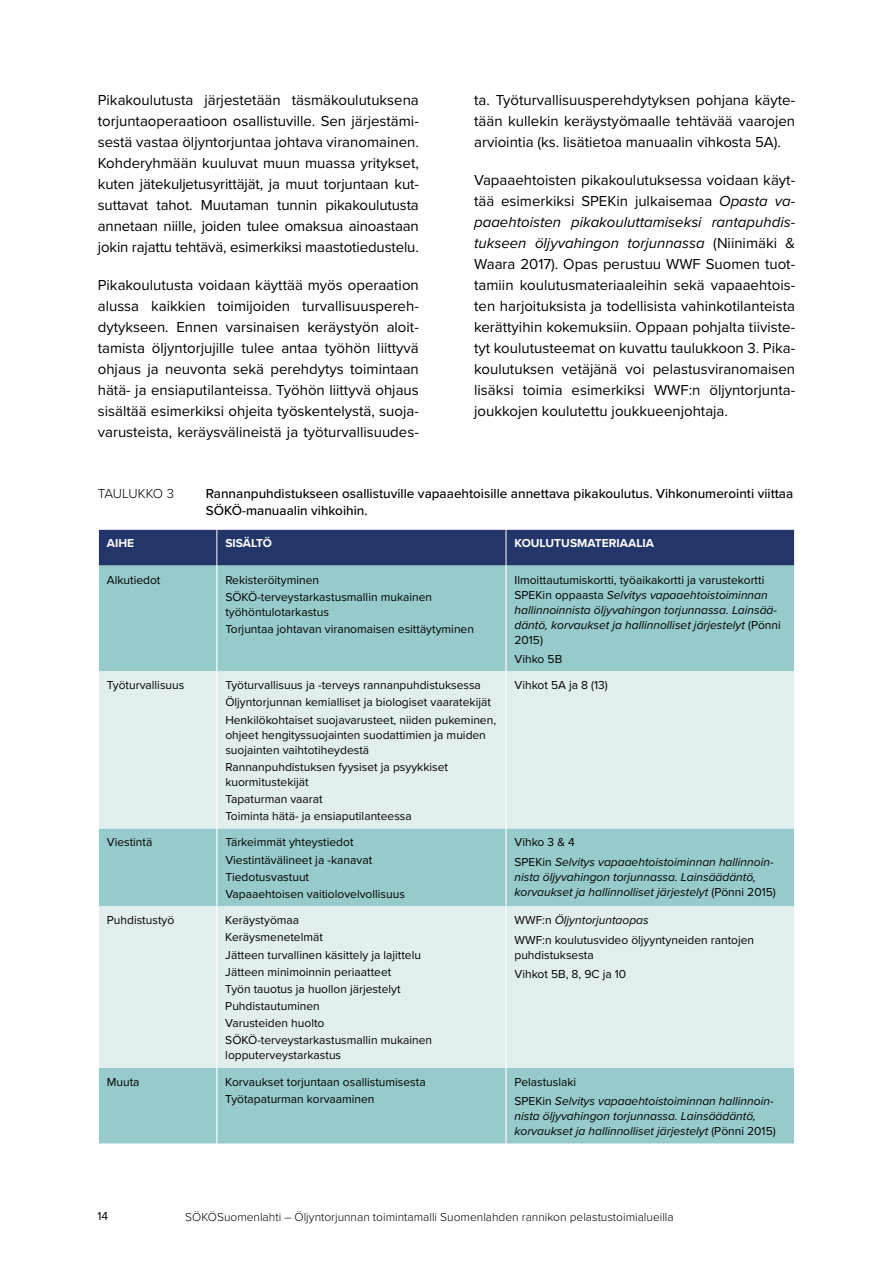
<style>
.page{position:relative;width:893px;height:1263px;background:#fff}
.page>*{position:absolute;margin:0;border:0;box-sizing:border-box;transform-origin:0 0}
.t1{font:15px/21px "Proxima Nova";color:#000;text-align:justify}
.t2{font:500 13.5px/16.2px "Proxima Nova";color:#000}
.t3{font:300 13.5px "Proxima Nova";letter-spacing:-.025em;color:#000}
.t4{font:12px/17.1px "Proxima Nova";color:#000}
.t5{font:italic 12px/15px "Proxima Nova";color:#000}
.t6{font:300 12px "Proxima Nova";color:#000}
.t7{font:700 12px "Proxima Nova";color:#fff}
.s1{font-style:italic}
.s2{font-style:normal}
</style>
<div class="page">
<div style="left:99px;top:530px;width:695px;height:36px;background:#233569"></div>
<div style="left:99px;top:566px;width:695px;height:577px;background:#97caca"></div>
<svg style="left:99px;top:671px;width:695px;height:397px;background:#d1e6e6"></svg>
<hr style="left:216px;top:530px;width:1px;height:36px;background:#fff">
<hr style="left:506px;top:530px;width:1px;height:36px;background:#fff">
<hr style="left:216px;top:566px;width:1px;height:105px;background:#fff">
<hr style="left:505px;top:566px;width:2px;height:105px;background:#fff">
<hr style="left:216px;top:671px;width:1px;height:157px;background:#fff">
<hr style="left:505px;top:671px;width:2px;height:157px;background:#fff">
<hr style="left:216px;top:828px;width:1px;height:78px;background:#fff">
<hr style="left:505px;top:828px;width:2px;height:78px;background:#fff">
<hr style="left:216px;top:906px;width:1px;height:162px;background:#fff">
<hr style="left:505px;top:906px;width:2px;height:162px;background:#fff">
<hr style="left:216px;top:1068px;width:1px;height:75px;background:#fff">
<hr style="left:505px;top:1068px;width:2px;height:75px;background:#fff">
<p class="t1" style="left:98px;top:89px;width:323px">Pikakoulutusta järjestetään täsmäkoulutuksena torjuntaoperaatioon osallistuville. Sen järjestämi&shy;sestä vastaa öljyntorjuntaa johtava viranomainen.<br>Kohderyhmään kuuluvat muun muassa yritykset, kuten jätekuljetusyrittäjät, ja muut torjuntaan kut&shy;suttavat tahot. Muutaman tunnin pikakoulutusta annetaan niille, joiden tulee omaksua ainoastaan jokin rajattu tehtävä, esimerkiksi maastotiedustelu.</p>
<p class="t1" style="left:98px;top:274px;width:323px">Pikakoulutusta voidaan käyttää myös operaation alussa kaikkien toimijoiden turvallisuuspereh&shy;dytykseen. Ennen varsinaisen keräystyön aloit&shy;tamista öljyntorjujille tulee antaa työhön liittyvä ohjaus ja neuvonta sekä perehdytys toimintaan hätä- ja ensiaputilanteissa. Työhön liittyvä ohjaus sisältää esimerkiksi ohjeita työskentelystä, suoja&shy;varusteista, keräysvälineistä ja työturvallisuudes-</p>
<p class="t1" style="left:474px;top:89px;width:323px">ta. Työturvallisuusperehdytyksen pohjana käyte&shy;tään kullekin keräystyömaalle tehtävää vaarojen arviointia (ks. lisätietoa manuaalin vihkosta 5A).</p>
<p class="t1" style="left:474px;top:169px;width:323px">Vapaaehtoisten pikakoulutuksessa voidaan käyt&shy;tää esimerkiksi SPEKin julkaisemaa <span class="s1">Opasta va&shy;paaehtoisten pikakouluttamiseksi rantapuhdis&shy;tukseen öljyvahingon torjunnassa</span> (Niinimäki &amp; Waara 2017). Opas perustuu WWF Suomen tuot&shy;tamiin koulutusmateriaaleihin sekä vapaaehtois&shy;ten harjoituksista ja todellisista vahinkotilanteista kerättyihin kokemuksiin. Oppaan pohjalta tiiviste&shy;tyt koulutusteemat on kuvattu taulukkoon 3. Pika&shy;koulutuksen vetäjänä voi pelastusviranomaisen lisäksi toimia esimerkiksi WWF:n öljyntorjunta&shy;joukkojen koulutettu joukkueenjohtaja.</p>
<p class="t3" style="left:98px;top:484px;width:78px">TAULUKKO 3</p>
<p class="t2" style="left:206px;top:485px;width:589px">Rannanpuhdistukseen osallistuville vapaaehtoisille annettava pikakoulutus. Vihkonumerointi viittaa<br>SÖKÖ-manuaalin vihkoihin.</p>
<p class="t7" style="left:107px;top:534px;width:29px">AIHE</p>
<p class="t7" style="left:225px;top:534px;width:48px">SISÄLTÖ</p>
<p class="t7" style="left:514px;top:534px;width:141px">KOULUTUSMATERIAALIA</p>
<p class="t4" style="left:107px;top:570px;width:55px">Alkutiedot</p>
<p class="t4" style="left:225px;top:570px;width:208px">Rekisteröityminen<br>SÖKÖ-terveystarkastusmallin mukainen</p>
<p class="t4" style="left:225px;top:603px;width:250px">työhöntulotarkastus<br>Torjuntaa johtavan viranomaisen esittäytyminen</p>
<p class="t5" style="left:514px;top:571px;width:268px"><span class="s2">Ilmoittautumiskortti, työaikakortti ja varustekortti SPEKin oppaasta</span> Selvitys vapaaehtoistoiminnan hallinnoinnista öljyvahingon torjunnassa. Lainsää&shy;däntö, korvaukset ja hallinnolliset järjestelyt <span class="s2">(Pönni 2015)</span></p>
<p class="t4" style="left:514px;top:650px;width:49px">Vihko 5B</p>
<p class="t4" style="left:107px;top:676px;width:79px">Työturvallisuus</p>
<p class="t4" style="left:225px;top:676px;width:272px">Työturvallisuus ja -terveys rannanpuhdistuksessa<br>Öljyntorjunnan kemialliset ja biologiset vaaratekijät<br>Henkilökohtaiset suojavarusteet, niiden pukeminen,</p>
<p class="t4" style="left:225px;top:726px;width:262px;line-height:15px">ohjeet hengityssuojainten suodattimien ja muiden suojainten vaihtotiheydestä</p>
<p class="t4" style="left:225px;top:759px;width:224px;line-height:15px">Rannanpuhdistuksen fyysiset ja psyykkiset kuormitustekijät</p>
<p class="t4" style="left:225px;top:790px;width:188px">Tapaturman vaarat<br>Toiminta hätä- ja ensiaputilanteessa</p>
<p class="t4" style="left:514px;top:676px;width:95px">Vihkot 5A ja 8 (13)</p>
<p class="t4" style="left:107px;top:833px;width:47px">Viestintä</p>
<p class="t4" style="left:225px;top:833px;width:181px">Tärkeimmät yhteystiedot<br>Viestintävälineet ja -kanavat<br>Tiedotusvastuut<br>Vapaaehtoisen vaitiolovelvollisuus</p>
<p class="t5" style="left:514px;top:832px;width:261px;line-height:19.2px"><span class="s2">Vihko 3 &amp; 4<br>SPEKin</span> Selvitys vapaaehtoistoiminnan hallinnoin-</p>
<p class="t5" style="left:514px;top:869px;width:263px">nista öljyvahingon torjunnassa. Lainsäädäntö, korvaukset ja hallinnolliset järjestelyt <span class="s2">(Pönni 2015)</span></p>
<p class="t4" style="left:107px;top:911px;width:69px">Puhdistustyö</p>
<p class="t4" style="left:225px;top:911px;width:208px">Keräystyömaa<br>Keräysmenetelmät<br>Jätteen turvallinen käsittely ja lajittelu<br>Jätteen minimoinnin periaatteet<br>Työn tauotus ja huollon järjestelyt<br>Puhdistautuminen<br>Varusteiden huolto<br>SÖKÖ-terveystarkastusmallin mukainen</p>
<p class="t4" style="left:225px;top:1046px;width:117px">lopputerveystarkastus</p>
<p class="t4" style="left:514px;top:910px;width:241px;line-height:19.2px">WWF:n <span class="s1">Öljyntorjuntaopas<br></span>WWF:n koulutusvideo öljyyntyneiden rantojen</p>
<p class="t4" style="left:514px;top:944px;width:113px;line-height:19.2px">puhdistuksesta<br>Vihkot 5B, 8, 9C ja 10</p>
<p class="t4" style="left:107px;top:1072px;width:34px">Muuta</p>
<p class="t4" style="left:225px;top:1072px;width:202px">Korvaukset torjuntaan osallistumisesta<br>Työtapaturman korvaaminen</p>
<p class="t5" style="left:514px;top:1071px;width:261px;line-height:19.2px"><span class="s2">Pelastuslaki<br>SPEKin</span> Selvitys vapaaehtoistoiminnan hallinnoin-</p>
<p class="t5" style="left:514px;top:1108px;width:263px">nista öljyvahingon torjunnassa. Lainsäädäntö, korvaukset ja hallinnolliset järjestelyt <span class="s2">(Pönni 2015)</span></p>
<p class="t4" style="left:97px;top:1207px;width:12px">14</p>
<p class="t6" style="left:185px;top:1208px;width:490px">SÖKÖSuomenlahti – Öljyntorjunnan toimintamalli Suomenlahden rannikon pelastustoimialueilla</p>
</div>
